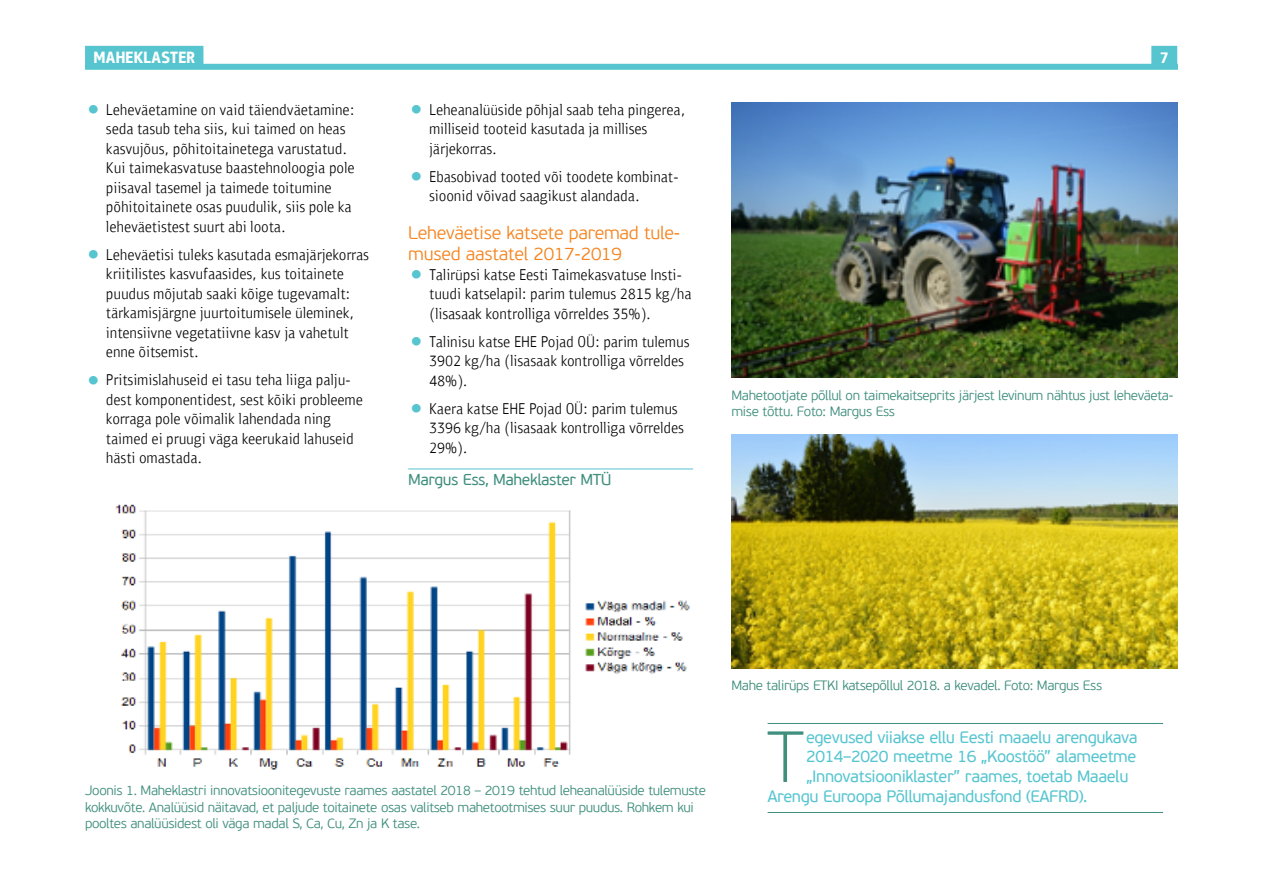
<style>
.page{position:relative;width:1263px;height:893px;background:#fff}
.page>*{position:absolute;margin:0;border:0;box-sizing:border-box;transform-origin:0 0}
.t1{font:100 72.15px "PF Beau Sans Pro";color:#408f7e}
.t2{font:300 39px "PF Bulletin Sans Pro";color:#56c5d0}
.t3{font:300 18px/21px "PF Beau Sans Pro";letter-spacing:-.015em;color:#f5841f}
.t4{font:16.5px "PF Beau Sans Pro";letter-spacing:-.025em;color:#56c5d0}
.t5{font:300 15.75px "PF Bulletin Sans Pro";color:#000}
.t6{font:15.75px "PF Beau Sans Pro";letter-spacing:-.025em;color:#408f7e}
.t7{font:300 13.5px/16.5px "PF Beau Sans Pro";letter-spacing:-.025em;color:#408f7e}
.s1{color:#000}
</style>
<div class="page">
<div style="left:85px;top:64px;width:1093px;height:6px;background:#56c5d0"></div>
<div style="left:85px;top:46px;width:118px;height:22px;background:#56c5d0"></div>
<div style="left:1151px;top:46px;width:26px;height:22px;background:#56c5d0"></div>
<hr style="left:408px;top:469px;width:285px;height:1px;background:#56c5d0">
<img style="left:115px;top:504px;width:575px;height:266px">
<hr style="left:767px;top:723px;width:396px;height:1px;background:#408f7e">
<hr style="left:767px;top:812px;width:396px;height:1px;background:#408f7e">
<img style="left:731px;top:103px;width:447px;height:274px">
<img style="left:731px;top:434px;width:447px;height:234px">
<h2 class="t2" style="left:85px;top:83px;width:77px">• <span class="s1">❖▼</span></h2>
<p class="t5" style="left:183px;top:100px;width:45px">■ □■ ❖</p>
<p class="t5" style="left:249px;top:100px;width:65px">▼ ■❖▼</p>
<p class="t5" style="left:335px;top:100px;width:8px">■</p>
<p class="t5" style="left:106px;top:120px;width:74px">▲ ▼ ▲◆ ▼</p>
<p class="t5" style="left:204px;top:120px;width:56px">▲ ▲ ◆ ▼</p>
<p class="t5" style="left:120px;top:139px;width:46px">▲❖◆ ◆▲</p>
<p class="t5" style="left:200px;top:139px;width:54px">▼□▼ ■▼</p>
<p class="t5" style="left:278px;top:139px;width:58px">❖ ◆▲▼ ▼◆</p>
<p class="t5" style="left:177px;top:159px;width:39px">▲❖ ▼◆▲</p>
<p class="t5" style="left:248px;top:159px;width:60px">▲▼ ■□●□□</p>
<p class="t5" style="left:122px;top:178px;width:53px">▲❖● ▼▲</p>
<p class="t5" style="left:273px;top:178px;width:53px">▼□▼◆ ■</p>
<p class="t5" style="left:133px;top:198px;width:196px">▼□▼ ■ ▼ □▲ ▲ ◆◆ ◆● ▲ ▲ □●</p>
<p class="t5" style="left:106px;top:217px;width:120px">● ❖ ▼▲▼ ▲▼ ▲◆◆▼</p>
<p class="t5" style="left:251px;top:217px;width:25px">●□□▼</p>
<h2 class="t2" style="left:85px;top:228px;width:166px">• <span class="s1">❖</span> <span class="s1">▼▲</span> <span class="s1">▼◆●</span> <span class="s1">▲</span> <span class="s1">▲◆▼</span></h2>
<p class="t5" style="left:126px;top:265px;width:212px">▼●▲▼ ▲ ▲❖◆ ▲ ▲ ◆▲ ▼□▼ ■ ▼</p>
<p class="t5" style="left:114px;top:284px;width:37px">◆◆ ◆▲</p>
<p class="t5" style="left:176px;top:284px;width:38px">◆▼ ▲</p>
<p class="t5" style="left:277px;top:284px;width:35px">▼◆ ❖</p>
<p class="t5" style="left:152px;top:304px;width:155px">▲ ■ ◆◆▼□▼◆ ▲ ● ✓●</p>
<p class="t5" style="left:329px;top:304px;width:8px">■</p>
<p class="t5" style="left:110px;top:323px;width:73px">■▼ ■▲ ❖■ ❖</p>
<p class="t5" style="left:205px;top:323px;width:41px">▼▼❖■</p>
<p class="t5" style="left:269px;top:323px;width:38px">▲❖ ❖</p>
<p class="t5" style="left:328px;top:323px;width:22px">▼◆●▼</p>
<h2 class="t2" style="left:85px;top:354px;width:106px">• <span class="s1">▼▲</span> <span class="s1">▲●</span> <span class="s1">◆▲</span></h2>
<p class="t5" style="left:227px;top:371px;width:35px">▼ ▲◆ ▼</p>
<p class="t5" style="left:286px;top:371px;width:4px">●</p>
<p class="t5" style="left:121px;top:390px;width:144px">▲▼ □ □■ ■▼ ▲▼ ▲ ▲▼</p>
<p class="t5" style="left:163px;top:410px;width:29px">□● ❖</p>
<p class="t5" style="left:264px;top:410px;width:60px">■ ■ ■</p>
<p class="t5" style="left:179px;top:429px;width:38px">◆◆ ❖</p>
<p class="t5" style="left:268px;top:429px;width:69px">◆ ● ◆▲</p>
<p class="t5" style="left:121px;top:449px;width:56px">▲▼ □ ▲▼</p>
<h2 class="t2" style="left:408px;top:83px;width:97px">• <span class="s1">■</span> <span class="s1">●✓✓▲</span></h2>
<p class="t5" style="left:445px;top:120px;width:18px">●●▲</p>
<p class="t5" style="left:483px;top:120px;width:26px">▼□□▼</p>
<p class="t5" style="left:545px;top:120px;width:19px">▲◆▼</p>
<p class="t5" style="left:618px;top:120px;width:30px">●●▲ ▲</p>
<h2 class="t2" style="left:408px;top:150px;width:224px">• <span class="s1">▲□</span> <span class="s1">❖</span> <span class="s1">▼□□▼</span> <span class="s1">❖</span> <span class="s1">▼□□</span> <span class="s1">▼</span> <span class="s1">□</span></h2>
<p class="t5" style="left:429px;top:187px;width:97px">▲□□■ ❖ ❖ ▲</p>
<p class="t5" style="left:559px;top:187px;width:48px">◆▲▼ ● ■</p>
<h3 class="t3" style="left:408px;top:223px;width:273px">Leheväetise katsete paremad tule&shy;mused aastatel 2017-2019</h3>
<h2 class="t2" style="left:408px;top:249px;width:69px">• <span class="s1">●✓▲</span></h2>
<p class="t5" style="left:602px;top:265px;width:72px">▲❖ ▼◆▲ ■▲▼</p>
<p class="t5" style="left:429px;top:285px;width:21px">▼◆◆</p>
<p class="t5" style="left:479px;top:285px;width:44px">▼▲● ●</p>
<p class="t5" style="left:569px;top:285px;width:49px">▼◆● ◆▲</p>
<p class="t5" style="left:435px;top:304px;width:27px">●▲▲</p>
<p class="t5" style="left:492px;top:304px;width:41px">□■▼ □●●</p>
<p class="t5" style="left:554px;top:304px;width:67px">❖ ●▲ ✓</p>
<h2 class="t2" style="left:408px;top:316px;width:148px">• <span class="s1">●■▲◆</span> <span class="s1">▼▲</span> <span class="s1">★</span> <span class="s1">□</span></h2>
<p class="t5" style="left:642px;top:332px;width:49px">▼◆● ◆▲</p>
<p class="t5" style="left:510px;top:352px;width:27px">●▲▲</p>
<p class="t5" style="left:567px;top:352px;width:41px">□■▼ □●●</p>
<p class="t5" style="left:629px;top:352px;width:56px">❖ ●▲</p>
<h2 class="t2" style="left:408px;top:383px;width:18px">•</h2>
<p class="t5" style="left:481px;top:399px;width:64px">▼▲ ★ □</p>
<p class="t5" style="left:630px;top:399px;width:49px">▼◆● ◆▲</p>
<p class="t5" style="left:510px;top:419px;width:27px">●▲▲</p>
<p class="t5" style="left:567px;top:419px;width:41px">□■▼ □●●</p>
<p class="t5" style="left:629px;top:419px;width:56px">❖ ●▲</p>
<p class="t6" style="left:408px;top:471px;width:205px">Margus Ess, Maheklaster MTÜ</p>
<p class="t7" style="left:731px;top:387px;width:444px">Mahetootjate põllul on taimekaitseprits järjest levinum nähtus just leheväeta&shy;mise tõttu. Foto: Margus Ess</p>
<p class="t7" style="left:85px;top:783px;width:622px">Joonis 1. Maheklastri innovatsioonitegevuste raames aastatel 2018 – 2019 tehtud leheanalüüside tulemuste kokkuvõte. Analüüsid näitavad, et paljude toitainete osas valitseb mahetootmises suur puudus. Rohkem kui pooltes analüüsidest oli väga madal S, Ca, Cu, Zn ja K tase.</p>
<p class="t7" style="left:731px;top:677px;width:372px">Mahe talirüps ETKI katsepõllul 2018. a kevadel. Foto: Margus Ess</p>
<h1 class="t1" style="left:767px;top:716px;width:39px">T</h1>
<p class="t4" style="left:806px;top:728px;width:333px">egevused viiakse ellu Eesti maaelu arengukava</p>
<p class="t4" style="left:806px;top:747px;width:332px">2014–2020 meetme 16 „Koostöö” alameetme</p>
<p class="t4" style="left:806px;top:767px;width:324px">„Innovatsiooniklaster” raames, toetab Maaelu</p>
<p class="t4" style="left:767px;top:786px;width:321px">Arengu Euroopa Põllumajandusfond (EAFRD).</p>
</div>
